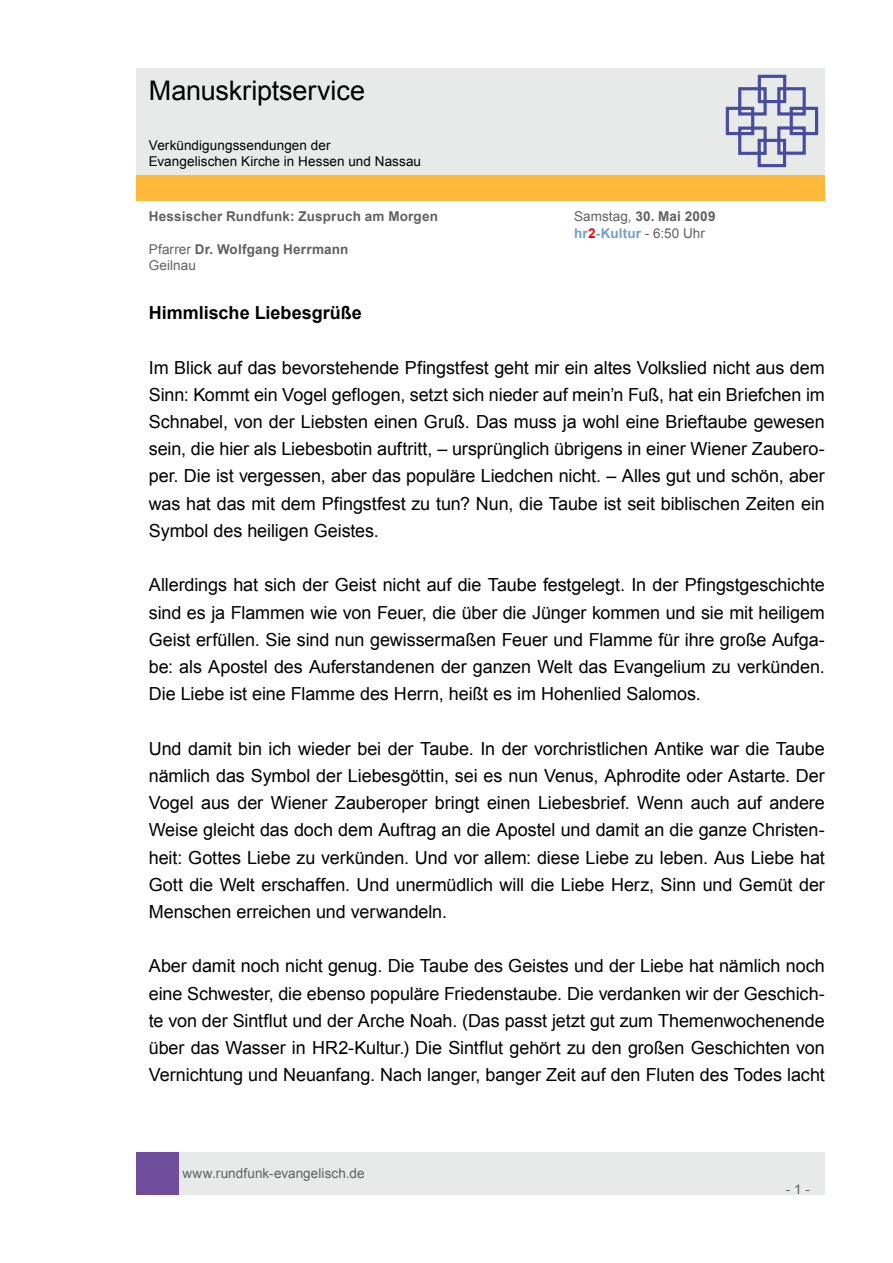
<style>
.page{position:relative;width:893px;height:1263px;background:#fff}
.page>*{position:absolute;margin:0;border:0;box-sizing:border-box;transform-origin:0 0}
.t1{font:27px "Arial";letter-spacing:-.005em;color:#000}
.t2{font:18px/27.2px "Arial";letter-spacing:-.005em;color:#000;text-align:justify}
.t3{font:700 18px "Arial";color:#000}
.t4{font:700 13.5px/16.2px "Arial";letter-spacing:.015em;color:#606060}
.t5{font:13.5px/16.2px "Arial";letter-spacing:.005em;color:#606060}
.t6{font:13.5px/16.2px "Arial";letter-spacing:.005em;color:#000}
.s1{font-weight:700}
.s2{font-weight:700;color:#71a0cc}
.s3{font-weight:700;color:#f00}
.s4{font-weight:400}
</style>
<div class="page">
<div style="left:179px;top:1152px;width:646px;height:43px;background:#e8e9e9"></div>
<div style="left:136px;top:1152px;width:43px;height:43px;background:#704c9c"></div>
<div style="left:136px;top:175px;width:689px;height:26px;background:#ffb93a"></div>
<div style="left:136px;top:68px;width:689px;height:106px;background:#e8e9e9"></div>
<svg style="left:725px;top:74px;width:94px;height:94px"></svg>
<h1 class="t1" style="left:149px;top:73px;width:218px">Manuskriptservice</h1>
<p class="t6" style="left:149px;top:137px;width:274px">Verkündigungssendungen der<br>Evangelischen Kirche in Hessen und Nassau</p>
<p class="t4" style="left:149px;top:209px;width:291px">Hessischer Rundfunk: Zuspruch am Morgen</p>
<p class="t5" style="left:574px;top:209px;width:143px">Samstag, <span class="s1">30. Mai 2009 </span><span class="s2">hr</span><span class="s3">2</span><span class="s2">-Kultur</span> - 6:50 Uhr</p>
<p class="t4" style="left:149px;top:241px;width:201px"><span class="s4">Pfarrer</span> Dr. Wolfgang Herrmann<br><span class="s4">Geilnau</span></p>
<p class="t3" style="left:149px;top:301px;width:214px">Himmlische Liebesgrüße</p>
<p class="t2" style="left:149px;top:354px;width:678px">Im Blick auf das bevorstehende Pfingstfest geht mir ein altes Volkslied nicht aus dem Sinn: Kommt ein Vogel geflogen, setzt sich nieder auf mein’n Fuß, hat ein Briefchen im Schnabel, von der Liebsten einen Gruß. Das muss ja wohl eine Brieftaube gewesen sein, die hier als Liebesbotin auftritt, – ursprünglich übrigens in einer Wiener Zaubero&shy;per. Die ist vergessen, aber das populäre Liedchen nicht. – Alles gut und schön, aber was hat das mit dem Pfingstfest zu tun? Nun, die Taube ist seit biblischen Zeiten ein Symbol des heiligen Geistes.</p>
<p class="t2" style="left:149px;top:572px;width:678px">Allerdings hat sich der Geist nicht auf die Taube festgelegt. In der Pfingstgeschichte sind es ja Flammen wie von Feuer, die über die Jünger kommen und sie mit heiligem Geist erfüllen. Sie sind nun gewissermaßen Feuer und Flamme für ihre große Aufga&shy;be: als Apostel des Auferstandenen der ganzen Welt das Evangelium zu verkünden.<br>Die Liebe ist eine Flamme des Herrn, heißt es im Hohenlied Salomos.</p>
<p class="t2" style="left:149px;top:735px;width:678px">Und damit bin ich wieder bei der Taube. In der vorchristlichen Antike war die Taube nämlich das Symbol der Liebesgöttin, sei es nun Venus, Aphrodite oder Astarte. Der Vogel aus der Wiener Zauberoper bringt einen Liebesbrief. Wenn auch auf andere Weise gleicht das doch dem Auftrag an die Apostel und damit an die ganze Christen&shy;heit: Gottes Liebe zu verkünden. Und vor allem: diese Liebe zu leben. Aus Liebe hat Gott die Welt erschaffen. Und unermüdlich will die Liebe Herz, Sinn und Gemüt der Menschen erreichen und verwandeln.</p>
<p class="t2" style="left:149px;top:953px;width:678px">Aber damit noch nicht genug. Die Taube des Geistes und der Liebe hat nämlich noch eine Schwester, die ebenso populäre Friedenstaube. Die verdanken wir der Geschich&shy;te von der Sintflut und der Arche Noah. (Das passt jetzt gut zum Themenwochenende über das Wasser in HR2-Kultur.) Die Sintflut gehört zu den großen Geschichten von Vernichtung und Neuanfang. Nach langer, banger Zeit auf den Fluten des Todes lacht</p>
<p class="t5" style="left:182px;top:1165px;width:184px">www.rundfunk-evangelisch.de</p>
<p class="t5" style="left:786px;top:1181px;width:26px">- 1 -</p>
</div>
